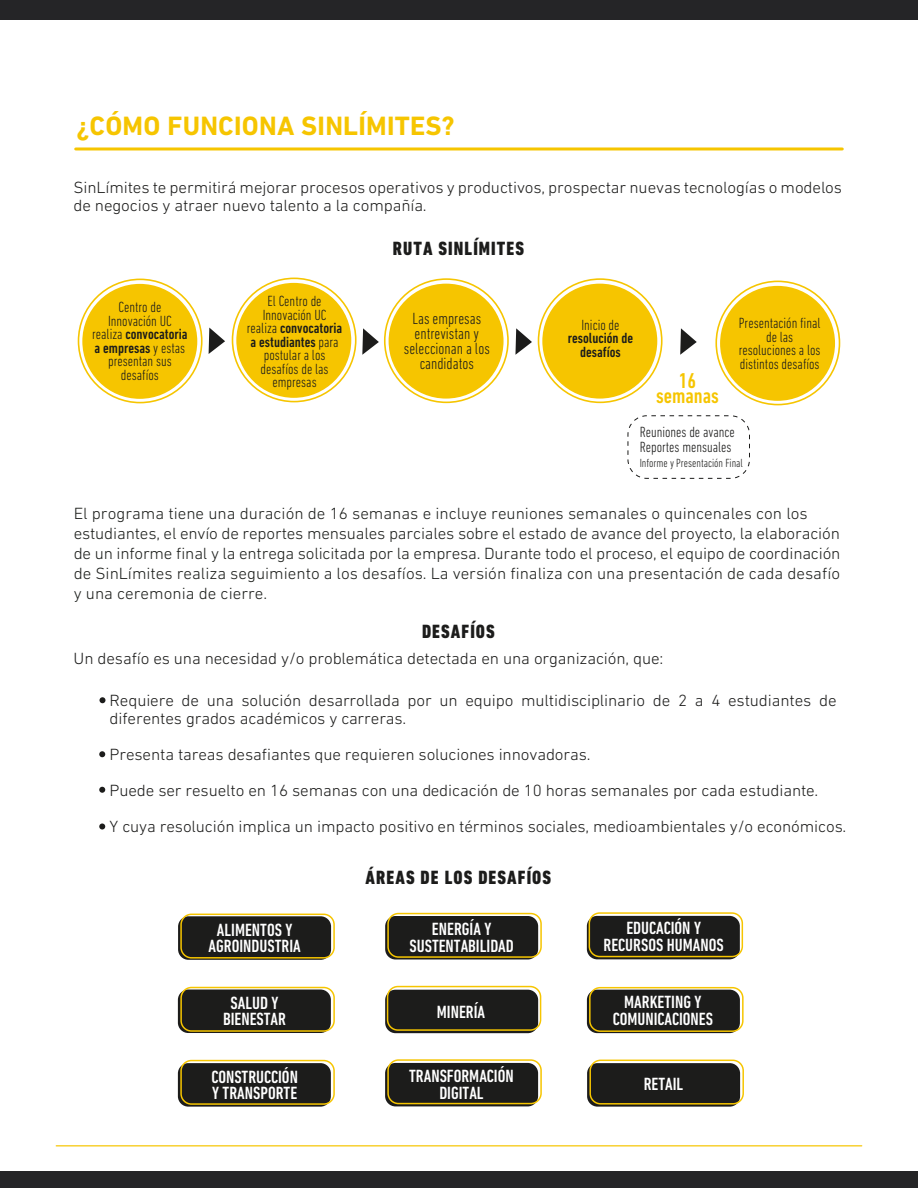
<style>
.page{position:relative;width:918px;height:1188px;background:#fff}
.page>*{position:absolute;margin:0;border:0;box-sizing:border-box;transform-origin:0 0}
.t1{font:700 27px "DIN Next LT Pro";letter-spacing:.01em;color:#f6c500}
.t2{font:500 condensed 21.9px "DIN Next LT Pro";color:#f6c500}
.t3{font:800 condensed 19.5px "DIN Next LT Pro";letter-spacing:.055em;color:#1c1c1b}
.t4{font:500 condensed 18px/16.5px "DIN Next LT Pro";color:#fff;text-align:center}
.t5{font:300 16.5px/18px "DIN Next LT Pro";letter-spacing:-.005em;color:#1c1c1b;scale:1.04 1}
.t6{font:300 16.5px/19.8px "DIN Next LT Pro";color:#1c1e1b;scale:1.04 1}
.t7{font:300 condensed 16.5px/15px "DIN Next LT Pro";color:#1c1c1b;text-align:center}
.t8{font:300 condensed 15px/13.5px "DIN Next LT Pro";color:#1c1c1b;text-align:center}
.t9{font:500 condensed 15px/13.5px "DIN Next LT Pro";color:#1c1c1b;text-align:center}
.t10{font:300 condensed 12px "DIN Next LT Pro";color:#1c1c1b}
.s1{font-weight:500}
</style>
<div class="page">
<div style="left:0;top:1172px;width:918px;height:16px;background:#252527"></div>
<div style="left:0;top:0;width:918px;height:20px;background:#252527"></div>
<hr style="left:76px;top:147px;width:766px;height:3px;background:#f6c500">
<div style="left:82px;top:284px;width:115px;height:115px;background:#f6c500;border-radius:50%"></div>
<div style="left:78px;top:279px;width:125px;height:124px;border:2px solid #f6c500;border-radius:50%"></div>
<div style="left:236px;top:283px;width:115px;height:115px;background:#f6c500;border-radius:50%"></div>
<div style="left:232px;top:278px;width:125px;height:124px;border:2px solid #f6c500;border-radius:50%"></div>
<div style="left:389px;top:284px;width:115px;height:115px;background:#f6c500;border-radius:50%"></div>
<div style="left:542px;top:284px;width:115px;height:115px;background:#f6c500;border-radius:50%"></div>
<div style="left:720px;top:286px;width:115px;height:115px;background:#f6c500;border-radius:50%"></div>
<div style="left:715px;top:281px;width:125px;height:124px;border:2px solid #f6c500;border-radius:50%"></div>
<svg style="left:209px;top:328px;width:16px;height:26px"></svg>
<svg style="left:362px;top:328px;width:17px;height:27px"></svg>
<svg style="left:515px;top:328px;width:17px;height:27px"></svg>
<svg style="left:680px;top:328px;width:17px;height:27px"></svg>
<div style="left:628px;top:415px;width:122px;height:64px;border:1px dashed #1c1c1b;border-radius:19px"></div>
<svg style="left:99px;top:697px;width:6px;height:6px"></svg>
<svg style="left:99px;top:751px;width:6px;height:6px"></svg>
<svg style="left:99px;top:787px;width:6px;height:6px"></svg>
<svg style="left:99px;top:824px;width:6px;height:6px"></svg>
<div style="left:178px;top:916px;width:153px;height:44px;background:#1c1c1b;border-radius:10px"></div>
<div style="left:178px;top:990px;width:153px;height:43px;background:#1c1c1b;border-radius:10px"></div>
<div style="left:178px;top:1063px;width:153px;height:44px;background:#1c1c1b;border-radius:10px"></div>
<div style="left:385px;top:916px;width:153px;height:44px;background:#1c1c1b;border-radius:10px"></div>
<div style="left:385px;top:990px;width:153px;height:43px;background:#1c1c1b;border-radius:10px"></div>
<div style="left:385px;top:1063px;width:153px;height:43px;background:#1c1c1b;border-radius:10px"></div>
<div style="left:587px;top:916px;width:153px;height:43px;background:#1c1c1b;border-radius:10px"></div>
<div style="left:587px;top:990px;width:153px;height:43px;background:#1c1c1b;border-radius:10px"></div>
<div style="left:587px;top:1063px;width:153px;height:44px;background:#1c1c1b;border-radius:10px"></div>
<div style="left:180px;top:914px;width:155px;height:45px;border:2px solid #f6c500;border-radius:10px"></div>
<div style="left:387px;top:913px;width:155px;height:45px;border:2px solid #f6c500;border-radius:10px"></div>
<div style="left:589px;top:912px;width:154px;height:45px;border:2px solid #f6c500;border-radius:10px"></div>
<div style="left:180px;top:987px;width:155px;height:45px;border:2px solid #f6c500;border-radius:10px"></div>
<div style="left:387px;top:986px;width:154px;height:45px;border:2px solid #f6c500;border-radius:10px"></div>
<div style="left:589px;top:987px;width:155px;height:45px;border:2px solid #f6c500;border-radius:10px"></div>
<div style="left:180px;top:1060px;width:155px;height:45px;border:2px solid #f6c500;border-radius:10px"></div>
<div style="left:387px;top:1059px;width:155px;height:45px;border:2px solid #f6c500;border-radius:10px"></div>
<div style="left:589px;top:1060px;width:155px;height:45px;border:2px solid #f6c500;border-radius:10px"></div>
<hr style="left:56px;top:1145px;width:806px;height:1px;background:#f6c500">
<h1 class="t1" style="left:77px;top:110px;width:380px">¿CÓMO FUNCIONA SINLÍMITES?</h1>
<p class="t5" style="left:73px;top:178px;width:741px">SinLímites te permitirá mejorar procesos operativos y productivos, prospectar nuevas tecnologías o modelos de negocios y atraer nuevo talento a la compañía.</p>
<p class="t8" style="left:92px;top:300px;width:97px">Centro de<br>Innovación UC realiza <span class="s1">convocatoria a empresas</span> y estas presentan sus desafíos</p>
<p class="t8" style="left:247px;top:294px;width:97px">El Centro de<br>Innovación UC realiza <span class="s1">convocatoria a estudiantes</span> para postular a los desafíos de las empresas</p>
<p class="t3" style="left:393px;top:237px;width:133px">RUTA SINLÍMITES</p>
<p class="t7" style="left:404px;top:310px;width:88px">Las empresas entrevistan y seleccionan a los candidatos</p>
<p class="t8" style="left:581px;top:318px;width:40px">Inicio de</p>
<p class="t9" style="left:568px;top:331px;width:67px">resolución de desafíos</p>
<p class="t8" style="left:739px;top:316px;width:83px">Presentación final de las resoluciones a los distintos desafíos</p>
<h2 class="t2" style="left:679px;top:368px;width:19px">16</h2>
<h2 class="t2" style="left:656px;top:383px;width:64px">semanas</h2>
<p class="t8" style="left:640px;top:424px;width:97px;line-height:15px;text-align:left">Reuniones de avance<br>Reportes mensuales</p>
<p class="t10" style="left:640px;top:456px;width:105px">Informe y Presentación Final</p>
<p class="t6" style="left:74px;top:504px;width:739px">El programa tiene una duración de 16 semanas e incluye reuniones semanales o quincenales con los estudiantes, el envío de reportes mensuales parciales sobre el estado de avance del proyecto, la elaboración de un informe final y la entrega solicitada por la empresa. Durante todo el proceso, el equipo de coordinación de SinLímites realiza seguimiento a los desafíos. La versión finaliza con una presentación de cada desafío y una ceremonia de cierre.</p>
<p class="t3" style="left:422px;top:620px;width:74px">DESAFÍOS</p>
<p class="t5" style="left:74px;top:649px;width:569px">Un desafío es una necesidad y/o problemática detectada en una organización, que:</p>
<p class="t5" style="left:110px;top:691px;width:701px">Requiere de una solución desarrollada por un equipo multidisciplinario de 2 a 4 estudiantes de diferentes grados académicos y carreras.</p>
<p class="t5" style="left:110px;top:736px;width:710px;line-height:36px">Presenta tareas desafiantes que requieren soluciones innovadoras.<br>Puede ser resuelto en 16 semanas con una dedicación de 10 horas semanales por cada estudiante.<br>Y cuya resolución implica un impacto positivo en términos sociales, medioambientales y/o económicos.</p>
<p class="t3" style="left:366px;top:866px;width:187px">ÁREAS DE LOS DESAFÍOS</p>
<p class="t4" style="left:209px;top:921px;width:94px">ALIMENTOS Y<br>AGROINDUSTRIA</p>
<p class="t4" style="left:410px;top:921px;width:106px">ENERGÍA Y<br>SUSTENTABILIDAD</p>
<p class="t4" style="left:604px;top:920px;width:122px">EDUCACIÓN Y<br>RECURSOS HUMANOS</p>
<p class="t4" style="left:223px;top:994px;width:64px">SALUD Y<br>BIENESTAR</p>
<p class="t4" style="left:437px;top:1004px;width:50px">MINERÍA</p>
<p class="t4" style="left:613px;top:994px;width:102px">MARKETING Y<br>COMUNICACIONES</p>
<p class="t4" style="left:211px;top:1068px;width:88px;text-align:left">CONSTRUCCIÓN<br>Y TRANSPORTE</p>
<p class="t4" style="left:409px;top:1068px;width:106px">TRANSFORMACIÓN<br>DIGITAL</p>
<p class="t4" style="left:644px;top:1076px;width:41px">RETAIL</p>
</div>
